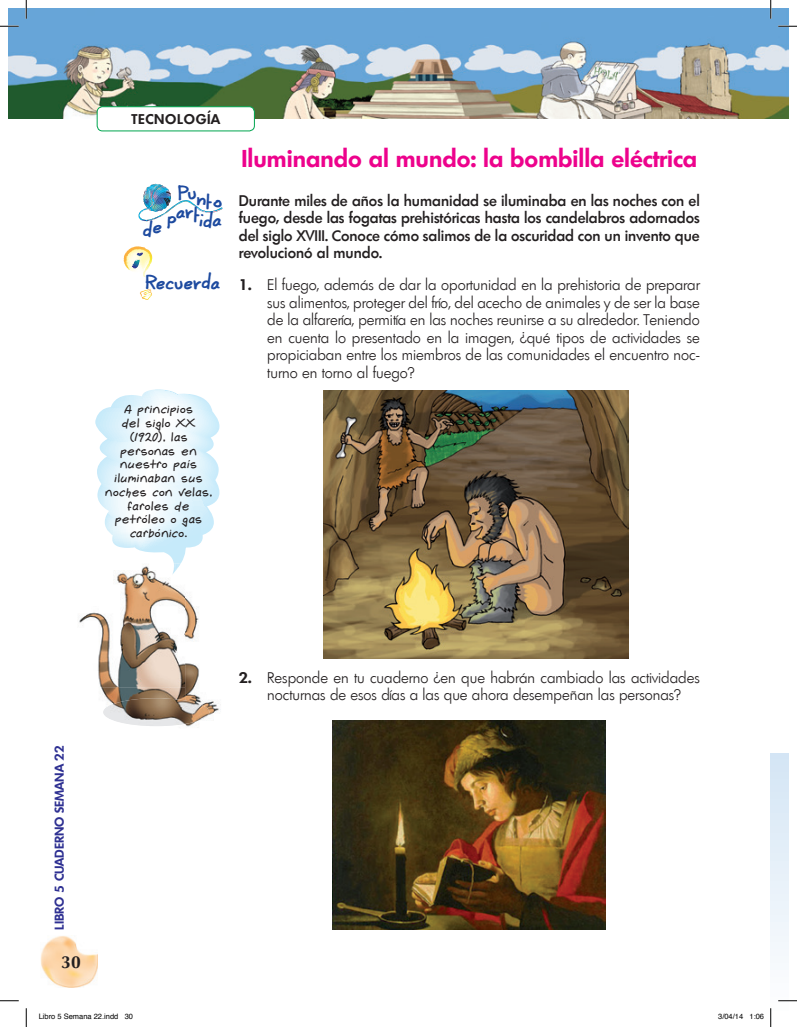
<style>
.page{position:relative;width:797px;height:1027px;background:#fff}
.page>*{position:absolute;margin:0;border:0;box-sizing:border-box;transform-origin:0 0}
.t1{font:600 23.75px "Limerick";color:#ed028c}
.t2{font:700 17.5px "Optima";color:#231f20}
.t3{font:300 15px/17.5px "Limerick";color:#231f20;text-align:justify}
.t4{font:500 15px/17.5px "Limerick";color:#231f20;text-align:justify}
.t5{font:15px "Coert Schrift Dik";color:#1d4a9f}
.t6{font:600 13.75px "Limerick";letter-spacing:.05em;color:#231f20}
.t7{font:12.5px/13.8px "Gemelli";color:#231f20;text-align:center}
.t8{font:600 12.5px "Limerick";color:#2e3092}
.t9{font:7.5px "Helvetica";color:#000}
.s1{font-weight:600}
</style>
<div class="page">
<img style="left:41px;top:936px;width:57px;height:51px">
<div style="left:770px;top:753px;width:18px;height:265px;background:linear-gradient(to bottom,#d4e5f5,#fefefe)"></div>
<img style="left:9px;top:9px;width:779px;height:109px">
<img style="left:138px;top:183px;width:85px;height:39px">
<svg style="left:140px;top:289px;width:12px;height:11px"></svg>
<svg style="left:123px;top:246px;width:28px;height:31px"></svg>
<img style="left:324px;top:390px;width:304px;height:268px">
<img style="left:333px;top:720px;width:272px;height:210px">
<img style="left:79px;top:575px;width:142px;height:152px">
<svg style="left:95px;top:389px;width:124px;height:186px"></svg>
<img style="left:103px;top:698px;width:106px;height:28px">
<div style="left:97px;top:107px;width:157px;height:24px;background:#fff;border-radius:5px"></div>
<div style="left:97px;top:106px;width:158px;height:25px;border:1px solid #00a54f;border-radius:5px"></div>
<svg style="left:0;top:25px;width:19px;height:2px"></svg>
<svg style="left:778px;top:25px;width:19px;height:2px"></svg>
<svg style="left:0;top:1000px;width:19px;height:1px"></svg>
<svg style="left:778px;top:1000px;width:19px;height:1px"></svg>
<svg style="left:25px;top:0;width:2px;height:19px"></svg>
<svg style="left:25px;top:1008px;width:2px;height:19px"></svg>
<svg style="left:770px;top:0;width:1px;height:19px"></svg>
<svg style="left:770px;top:1008px;width:1px;height:19px"></svg>
<p class="t6" style="left:131px;top:111px;width:90px">TECNOLOGÍA</p>
<p class="t5" style="left:178px;top:192px;width:46px">P nto</p>
<p class="t5" style="left:188px;top:185px;width:11px">u</p>
<p class="t5" style="left:168px;top:207px;width:20px">pa</p>
<p class="t5" style="left:194px;top:212px;width:30px">tda</p>
<p class="t5" style="left:186px;top:204px;width:10px">r</p>
<p class="t5" style="left:200px;top:212px;width:6px">i</p>
<p class="t5" style="left:143px;top:223px;width:11px">d</p>
<p class="t5" style="left:146px;top:275px;width:77px">Recuerda</p>
<p class="t5" style="left:153px;top:219px;width:11px">e</p>
<p class="t7" style="left:106px;top:403px;width:109px">A principios<br>del siglo XX (1920), las personas en nuestro país iluminaban sus noches con velas, faroles de petróleo o gas carbónico.</p>
<h1 class="t1" style="left:241px;top:143px;width:457px">Iluminando al mundo: la bombilla eléctrica</h1>
<p class="t4" style="left:239px;top:192px;width:462px">Durante miles de años la humanidad se iluminaba en las noches con el fuego, desde las fogatas prehistóricas hasta los candelabros adornados del siglo XVIII. Conoce cómo salimos de la oscuridad con un invento que revolucionó al mundo.</p>
<p class="t3" style="left:267px;top:276px;width:434px;text-indent:-28px"><span class="s1">1.</span> El fuego, además de dar la oportunidad en la prehistoria de preparar sus alimentos, proteger del frío, del acecho de animales y de ser la base de la alfarería, permitía en las noches reunirse a su alrededor. Teniendo en cuenta lo presentado en la imagen, ¿qué tipos de actividades se propiciaban entre los miembros de las comunidades el encuentro noc&shy;turno en torno al fuego?</p>
<p class="t8" style="left:51px;top:930px;width:186px;rotate:-90deg">LIBRO 5 CUADERNO SEMANA 22</p>
<p class="t2" style="left:61px;top:952px;width:21px">30</p>
<p class="t3" style="left:267px;top:669px;width:434px;text-indent:-28px"><span class="s1">2.</span> Responde en tu cuaderno ¿en que habrán cambiado las actividades nocturnas de esos días a las que ahora desempeñan las personas?</p>
<p class="t9" style="left:39px;top:1011px;width:96px">Libro 5 Semana 22.indd 30</p>
<p class="t9" style="left:718px;top:1011px;width:47px">3/04/14 1:06</p>
</div>
